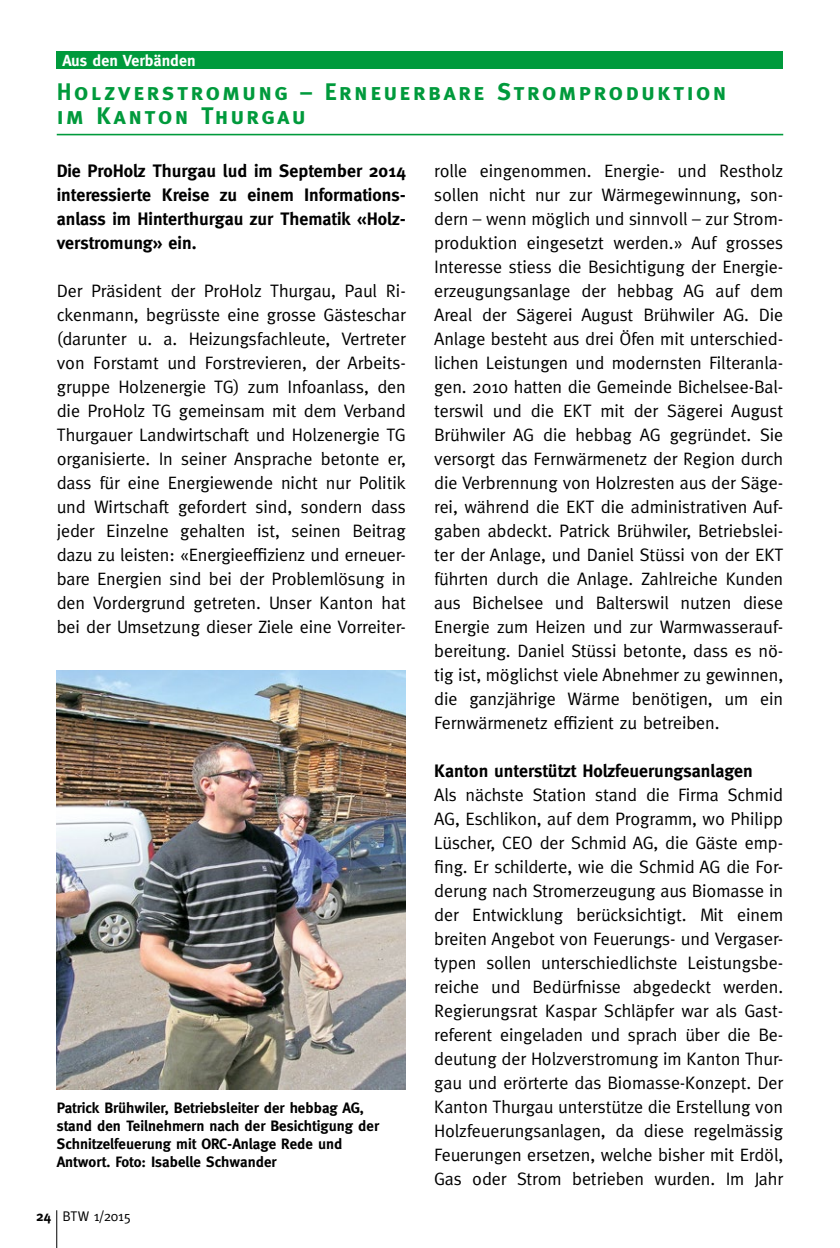
<style>
.page{position:relative;width:840px;height:1248px;background:#fff}
.page>*{position:absolute;margin:0;border:0;box-sizing:border-box;transform-origin:0 0}
.t1{font:24px/24px "Meta Bold Caps";letter-spacing:.1em;color:#009a3c}
.t2{font:18px/24px "Meta";letter-spacing:-.005em;color:#000;text-align:justify}
.t3{font:700 18px/24px "Meta";color:#000;text-align:justify}
.t4{font:700 16px "Meta";color:#fff}
.t5{font:700 15px/18px "Meta";color:#000}
.t6{font:14px "Meta";letter-spacing:-.01em;color:#000}
.s1{font-weight:700}
</style>
<div class="page">
<hr style="left:56px;top:1210px;width:1px;height:37px;background:#000">
<div style="left:57px;top:51px;width:725px;height:17px;background:#009a3c"></div>
<hr style="left:57px;top:134px;width:725px;height:1px;background:#009a3c">
<img style="left:57px;top:670px;width:348px;height:419px">
<p class="t4" style="left:62px;top:51px;width:135px">Aus den Verbänden</p>
<h1 class="t1" style="left:57px;top:79px;width:671px">Holzverstromung – Erneuerbare Stromproduktion im Kanton Thurgau</h1>
<p class="t3" style="left:57px;top:158px;width:350px">Die ProHolz Thurgau lud im September 2014 interessierte Kreise zu einem Informations&shy;anlass im Hinterthurgau zur Thematik «Holz&shy;verstromung» ein.</p>
<p class="t2" style="left:57px;top:278px;width:350px">Der Präsident der ProHolz Thurgau, Paul Ri&shy;ckenmann, begrüsste eine grosse Gästeschar (darunter u. a. Heizungsfachleute, Vertreter von Forstamt und Forstrevieren, der Arbeits&shy;gruppe Holzenergie TG) zum Infoanlass, den die ProHolz TG gemeinsam mit dem Verband Thurgauer Landwirtschaft und Holzenergie TG organisierte. In seiner Ansprache betonte er, dass für eine Energiewende nicht nur Politik und Wirtschaft gefordert sind, sondern dass jeder Einzelne gehalten ist, seinen Beitrag dazu zu leisten: «Energieeffizienz und erneuer&shy;bare Energien sind bei der Problemlösung in den Vordergrund getreten. Unser Kanton hat bei der Umsetzung dieser Ziele eine Vorreiter-</p>
<p class="t2" style="left:434px;top:158px;width:350px">rolle eingenommen. Energie- und Restholz sollen nicht nur zur Wärmegewinnung, son&shy;dern – wenn möglich und sinnvoll – zur Strom&shy;produktion eingesetzt werden.» Auf grosses Interesse stiess die Besichtigung der Energie&shy;erzeugungsanlage der hebbag AG auf dem Areal der Sägerei August Brühwiler AG. Die Anlage besteht aus drei Öfen mit unterschied&shy;lichen Leistungen und modernsten Filteranla&shy;gen. 2010 hatten die Gemeinde Bichelsee-Bal&shy;terswil und die EKT mit der Sägerei August Brühwiler AG die hebbag AG gegründet. Sie versorgt das Fernwärmenetz der Region durch die Verbrennung von Holzresten aus der Säge&shy;rei, während die EKT die administrativen Auf&shy;gaben abdeckt. Patrick Brühwiler, Betriebslei&shy;ter der Anlage, und Daniel Stüssi von der EKT führten durch die Anlage. Zahlreiche Kunden aus Bichelsee und Balterswil nutzen diese Energie zum Heizen und zur Warmwasserauf&shy;bereitung. Daniel Stüssi betonte, dass es nö&shy;tig ist, möglichst viele Abnehmer zu gewinnen, die ganzjährige Wärme benötigen, um ein Fernwärmenetz effizient zu betreiben.</p>
<p class="t3" style="left:434px;top:758px;width:320px">Kanton unterstützt Holzfeuerungsanlagen</p>
<p class="t2" style="left:434px;top:782px;width:350px">Als nächste Station stand die Firma Schmid AG, Eschlikon, auf dem Programm, wo Philipp Lüscher, CEO der Schmid AG, die Gäste emp&shy;fing. Er schilderte, wie die Schmid AG die For&shy;derung nach Stromerzeugung aus Biomasse in der Entwicklung berücksichtigt. Mit einem breiten Angebot von Feuerungs- und Vergaser&shy;typen sollen unterschiedlichste Leistungsbe&shy;reiche und Bedürfnisse abgedeckt werden.<br>Regierungsrat Kaspar Schläpfer war als Gast&shy;referent eingeladen und sprach über die Be&shy;deutung der Holzverstromung im Kanton Thur&shy;gau und erörterte das Biomasse-Konzept. Der Kanton Thurgau unterstütze die Erstellung von Holzfeuerungsanlagen, da diese regelmässig Feuerungen ersetzen, welche bisher mit Erdöl, Gas oder Strom betrieben wurden. Im Jahr</p>
<p class="t5" style="left:57px;top:1099px;width:324px">Patrick Brühwiler, Betriebsleiter der hebbag AG, stand den Teilnehmern nach der Besichtigung der Schnitzelfeuerung mit ORC-Anlage Rede und Antwort. Foto: Isabelle Schwander</p>
<p class="t6" style="left:36px;top:1208px;width:97px"><span class="s1">24</span> BTW 1/2015</p>
</div>
